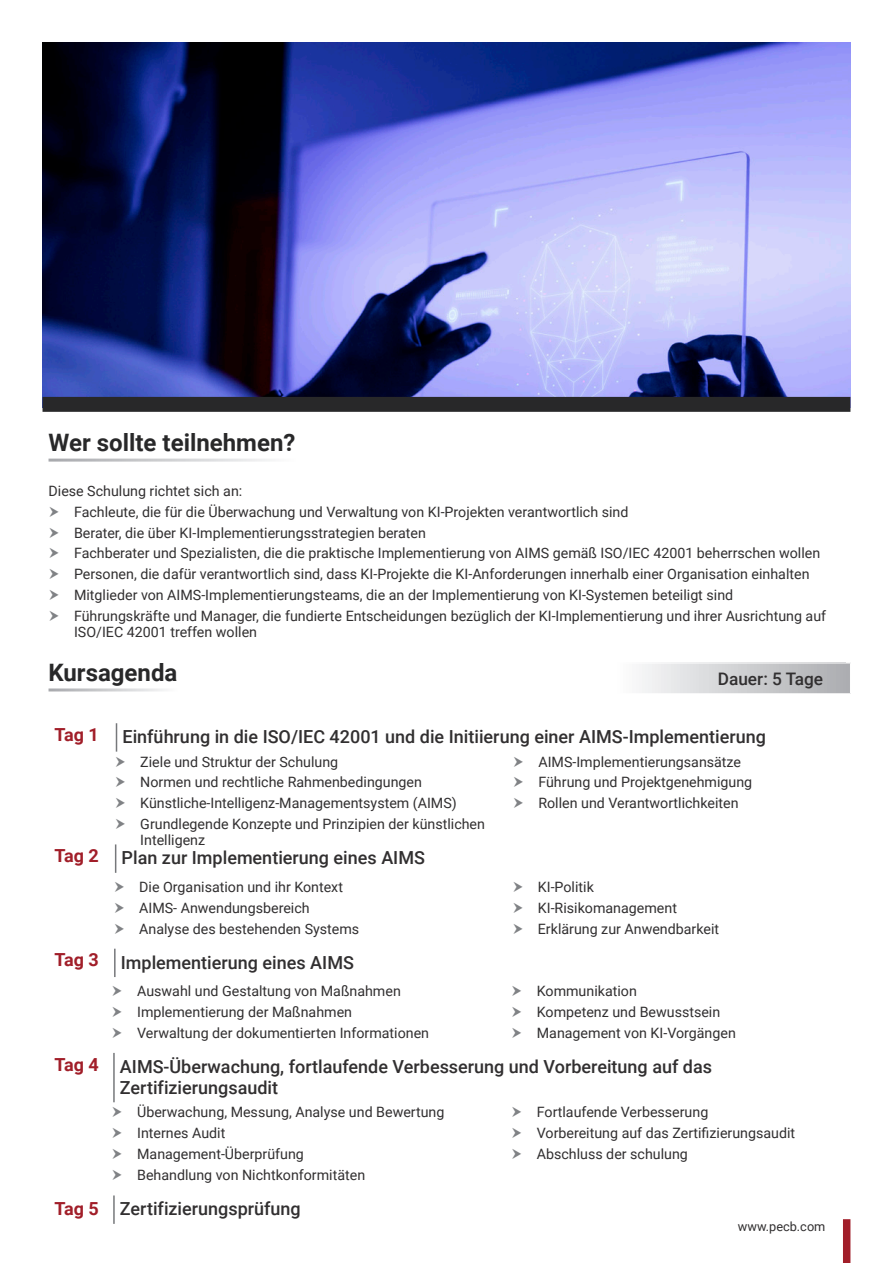
<style>
.page{position:relative;width:893px;height:1263px;background:#fff}
.page>*{position:absolute;margin:0;border:0;box-sizing:border-box;transform-origin:0 0}
.t1{font:700 24px "Roboto";color:#282829}
.t2{font:500 18px/21px "Roboto";color:#312f30}
.t3{font:700 18px "Roboto";letter-spacing:-.04em;color:#a11e29}
.t4{font:500 17.25px "Roboto";color:#312f30}
.t5{font:14.25px/16.5px "Roboto";color:#312f30}
.Bullet_Points{font:12.75px "Roboto";color:#312f30}
</style>
<div class="page">
<img style="left:43px;top:43px;width:807px;height:354px">
<div style="left:43px;top:397px;width:807px;height:15px;background:#282829"></div>
<svg style="left:642px;top:664px;width:208px;height:29px;background:#cecfd1"></svg>
<svg style="left:115px;top:844px;width:1px;height:29px"></svg>
<hr style="left:114px;top:949px;width:2px;height:28px;background:#76787b">
<hr style="left:113px;top:1053px;width:2px;height:49px;background:#76787b">
<hr style="left:113px;top:1195px;width:2px;height:29px;background:#76787b">
<div style="left:843px;top:1219px;width:7px;height:44px;background:#a11e29"></div>
<svg style="left:116px;top:723px;width:2px;height:29px"></svg>
<p class="t1" style="left:49px;top:426px;width:248px">Wer sollte teilnehmen?</p>
<p class="t5" style="left:49px;top:482px;width:195px">Diese Schulung richtet sich an:</p>
<p class="t5" style="left:74px;top:503px;width:556px">Fachleute, die für die Überwachung und Verwaltung von KI-Projekten verantwortlich sind</p>
<p class="t5" style="left:74px;top:524px;width:353px">Berater, die über KI-Implementierungsstrategien beraten</p>
<p class="t5" style="left:74px;top:545px;width:748px">Fachberater und Spezialisten, die die praktische Implementierung von AIMS gemäß ISO/IEC 42001 beherrschen wollen</p>
<p class="t5" style="left:74px;top:565px;width:737px">Personen, die dafür verantwortlich sind, dass KI-Projekte die KI-Anforderungen innerhalb einer Organisation einhalten</p>
<p class="t5" style="left:74px;top:586px;width:661px">Mitglieder von AIMS-Implementierungsteams, die an der Implementierung von KI-Systemen beteiligt sind</p>
<p class="t5" style="left:74px;top:607px;width:754px">Führungskräfte und Manager, die fundierte Entscheidungen bezüglich der KI-Implementierung und ihrer Ausrichtung auf<br>ISO/IEC 42001 treffen wollen</p>
<p class="t1" style="left:49px;top:656px;width:130px">Kursagenda</p>
<p class="t4" style="left:718px;top:667px;width:107px">Dauer: 5 Tage</p>
<p class="t3" style="left:55px;top:722px;width:46px">Tag 1</p>
<p class="t2" style="left:123px;top:725px;width:645px">Einführung in die ISO/IEC 42001 und die Initiierung einer AIMS-Implementierung</p>
<p class="t5" style="left:140px;top:753px;width:199px">Ziele und Struktur der Schulung</p>
<p class="t5" style="left:140px;top:773px;width:283px">Normen und rechtliche Rahmenbedingungen</p>
<p class="t5" style="left:140px;top:794px;width:318px">Künstliche-Intelligenz-Managementsystem (AIMS)</p>
<p class="t5" style="left:140px;top:815px;width:346px">Grundlegende Konzepte und Prinzipien der künstlichen<br>Intelligenz</p>
<p class="t3" style="left:55px;top:843px;width:46px">Tag 2</p>
<p class="t2" style="left:122px;top:847px;width:305px">Plan zur Implementierung eines AIMS</p>
<p class="t5" style="left:139px;top:878px;width:205px">Die Organisation und ihr Kontext</p>
<p class="t5" style="left:139px;top:899px;width:172px">AIMS- Anwendungsbereich</p>
<p class="t5" style="left:139px;top:920px;width:221px">Analyse des bestehenden Systems</p>
<p class="t3" style="left:55px;top:947px;width:46px">Tag 3</p>
<p class="t2" style="left:121px;top:951px;width:235px">Implementierung eines AIMS</p>
<p class="t5" style="left:137px;top:982px;width:265px">Auswahl und Gestaltung von Maßnahmen</p>
<p class="t5" style="left:137px;top:1003px;width:216px">Implementierung der Maßnahmen</p>
<p class="t5" style="left:137px;top:1024px;width:293px">Verwaltung der dokumentierten Informationen</p>
<p class="t5" style="left:538px;top:753px;width:204px">AIMS-Implementierungsansätze</p>
<p class="t5" style="left:538px;top:773px;width:215px">Führung und Projektgenehmigung</p>
<p class="t5" style="left:538px;top:794px;width:202px">Rollen und Verantwortlichkeiten</p>
<p class="t5" style="left:538px;top:878px;width:58px">KI-Politik</p>
<p class="t5" style="left:538px;top:899px;width:141px">KI-Risikomanagement</p>
<p class="t5" style="left:538px;top:920px;width:183px">Erklärung zur Anwendbarkeit</p>
<p class="t5" style="left:537px;top:982px;width:102px">Kommunikation</p>
<p class="t5" style="left:537px;top:1003px;width:185px">Kompetenz und Bewusstsein</p>
<p class="t5" style="left:537px;top:1024px;width:201px">Management von KI-Vorgängen</p>
<p class="t3" style="left:55px;top:1052px;width:46px">Tag 4</p>
<p class="t2" style="left:120px;top:1055px;width:594px">AIMS-Überwachung, fortlaufende Verbesserung und Vorbereitung auf das<br>Zertifizierungsaudit</p>
<p class="t5" style="left:137px;top:1103px;width:309px">Überwachung, Messung, Analyse und Bewertung</p>
<p class="t5" style="left:137px;top:1124px;width:90px">Internes Audit</p>
<p class="t5" style="left:137px;top:1145px;width:168px">Management-Überprüfung</p>
<p class="t5" style="left:137px;top:1166px;width:230px">Behandlung von Nichtkonformitäten</p>
<p class="t3" style="left:55px;top:1196px;width:46px">Tag 5</p>
<p class="t2" style="left:120px;top:1198px;width:182px">Zertifizierungsprüfung</p>
<p class="t5" style="left:537px;top:1103px;width:173px">Fortlaufende Verbesserung</p>
<p class="t5" style="left:537px;top:1124px;width:260px">Vorbereitung auf das Zertifizierungsaudit</p>
<p class="t5" style="left:537px;top:1145px;width:153px">Abschluss der schulung</p>
<p class="Bullet_Points" style="left:738px;top:1218px;width:89px">www.pecb.com</p>
</div>
